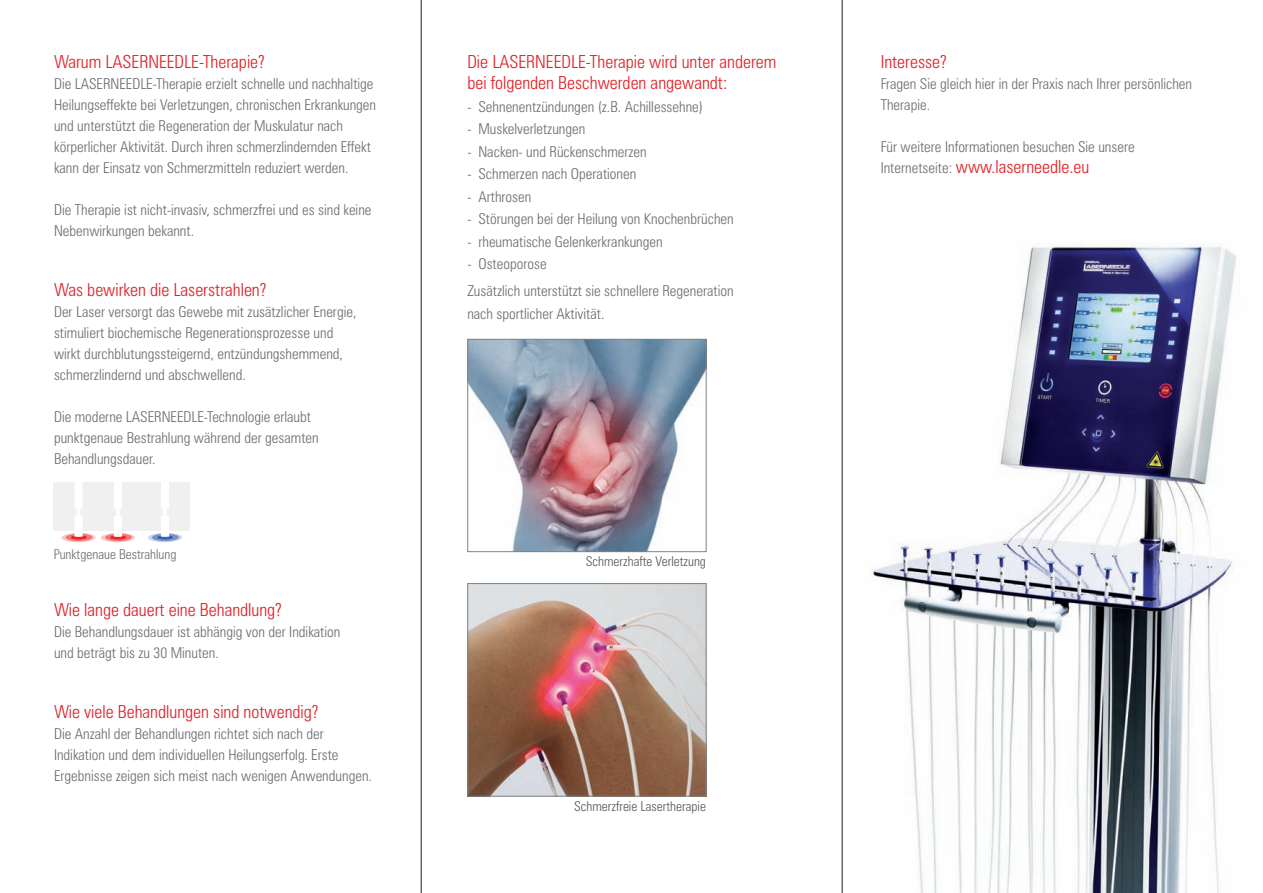
<style>
.page{position:relative;width:1263px;height:893px;background:#fff}
.page>*{position:absolute;margin:0;border:0;box-sizing:border-box;transform-origin:0 0}
.H2b{font:300 condensed 18px/21.6px "Zurich BT";color:#e01f26}
.Body_Text_Grey{font:300 condensed 18px "Zurich BT";color:#e01f26}
.Body_Text_Grey-2{font:300 condensed 15px/21px "Zurich BT";color:#6c6d70}
.Bullets_Cover_page{font:300 condensed 13.5px "Zurich BT";color:#57585a}
.Body_Text_Grey-3{font:300 condensed 13.5px "Zurich BT";color:#6c6d70}
.s1{font-size:15px;color:#6c6d70}
</style>
<div class="page">
<hr style="left:842px;top:0;width:1px;height:893px;background:#231f20">
<hr style="left:421px;top:0;width:1px;height:893px;background:#231f20">
<img style="left:470px;top:341px;width:234px;height:209px">
<div style="left:468px;top:339px;width:238px;height:213px;border:1px solid #808285"></div>
<img style="left:470px;top:585px;width:234px;height:209px">
<div style="left:468px;top:583px;width:238px;height:213px;border:1px solid #808285"></div>
<img style="left:870px;top:243px;width:367px;height:650px">
<div style="left:54px;top:483px;width:135px;height:47px;background:#ebebec"></div>
<svg style="left:148px;top:483px;width:34px;height:59px"></svg>
<svg style="left:61px;top:483px;width:74px;height:59px"></svg>
<p class="H2b" style="left:54px;top:50px;width:212px">Warum LASERNEEDLE-Therapie?</p>
<p class="Body_Text_Grey-2" style="left:54px;top:73px;width:324px">Die LASERNEEDLE-Therapie erzielt schnelle und nachhaltige Heilungseffekte bei Verletzungen, chronischen Erkrankungen und unterstützt die Regeneration der Muskulatur nach körperlicher Aktivität. Durch ihren schmerzlindernden Effekt kann der Einsatz von Schmerzmitteln reduziert werden.</p>
<p class="Body_Text_Grey-2" style="left:54px;top:199px;width:319px">Die Therapie ist nicht-invasiv, schmerzfrei und es sind keine<br>Nebenwirkungen bekannt.</p>
<p class="H2b" style="left:54px;top:278px;width:214px">Was bewirken die Laserstrahlen?</p>
<p class="Body_Text_Grey-2" style="left:54px;top:301px;width:304px">Der Laser versorgt das Gewebe mit zusätzlicher Energie, stimuliert biochemische Regenerationsprozesse und wirkt durchblutungssteigernd, entzündungshemmend, schmerzlindernd und abschwellend.</p>
<p class="Body_Text_Grey-2" style="left:54px;top:406px;width:266px">Die moderne LASERNEEDLE-Technologie erlaubt punktgenaue Bestrahlung während der gesamten<br>Behandlungsdauer.</p>
<p class="Body_Text_Grey-3" style="left:54px;top:546px;width:124px">Punktgenaue Bestrahlung</p>
<p class="H2b" style="left:54px;top:599px;width:229px">Wie lange dauert eine Behandlung?</p>
<p class="Body_Text_Grey-2" style="left:54px;top:621px;width:288px">Die Behandlungsdauer ist abhängig von der Indikation und beträgt bis zu 30 Minuten.</p>
<p class="H2b" style="left:54px;top:700px;width:266px">Wie viele Behandlungen sind notwendig?</p>
<p class="Body_Text_Grey-2" style="left:54px;top:723px;width:319px">Die Anzahl der Behandlungen richtet sich nach der<br>Indikation und dem individuellen Heilungserfolg. Erste<br>Ergebnisse zeigen sich meist nach wenigen Anwendungen.</p>
<p class="H2b" style="left:467px;top:50px;width:311px">Die LASERNEEDLE-Therapie wird unter anderem bei folgenden Beschwerden angewandt:</p>
<p class="Body_Text_Grey-2" style="left:467px;top:96px;width:237px">- Sehnenentzündungen (z.B. Achillessehne)</p>
<p class="Body_Text_Grey-2" style="left:467px;top:118px;width:120px">- Muskelverletzungen</p>
<p class="Body_Text_Grey-2" style="left:467px;top:141px;width:181px">- Nacken- und Rückenschmerzen</p>
<p class="Body_Text_Grey-2" style="left:467px;top:163px;width:170px">- Schmerzen nach Operationen</p>
<p class="Body_Text_Grey-2" style="left:467px;top:186px;width:66px">- Arthrosen</p>
<p class="Body_Text_Grey-2" style="left:467px;top:208px;width:268px">- Störungen bei der Heilung von Knochenbrüchen</p>
<p class="Body_Text_Grey-2" style="left:467px;top:231px;width:197px">- rheumatische Gelenkerkrankungen</p>
<p class="Body_Text_Grey-2" style="left:467px;top:253px;width:81px">- Osteoporose</p>
<p class="Body_Text_Grey-2" style="left:467px;top:280px;width:268px;line-height:22.5px">Zusätzlich unterstützt sie schnellere Regeneration nach sportlicher Aktivität.</p>
<p class="Bullets_Cover_page" style="left:586px;top:553px;width:122px">Schmerzhafte Verletzung</p>
<p class="Bullets_Cover_page" style="left:574px;top:798px;width:133px">Schmerzfreie Lasertherapie</p>
<p class="Body_Text_Grey" style="left:881px;top:50px;width:68px">Interesse?</p>
<p class="Body_Text_Grey-2" style="left:881px;top:73px;width:313px">Fragen Sie gleich hier in der Praxis nach Ihrer persönlichen<br>Therapie.</p>
<p class="Body_Text_Grey-2" style="left:881px;top:136px;width:255px">Für weitere Informationen besuchen Sie unsere</p>
<p class="Body_Text_Grey" style="left:881px;top:156px;width:210px"><span class="s1">Internetseite:</span> www.laserneedle.eu</p>
</div>
